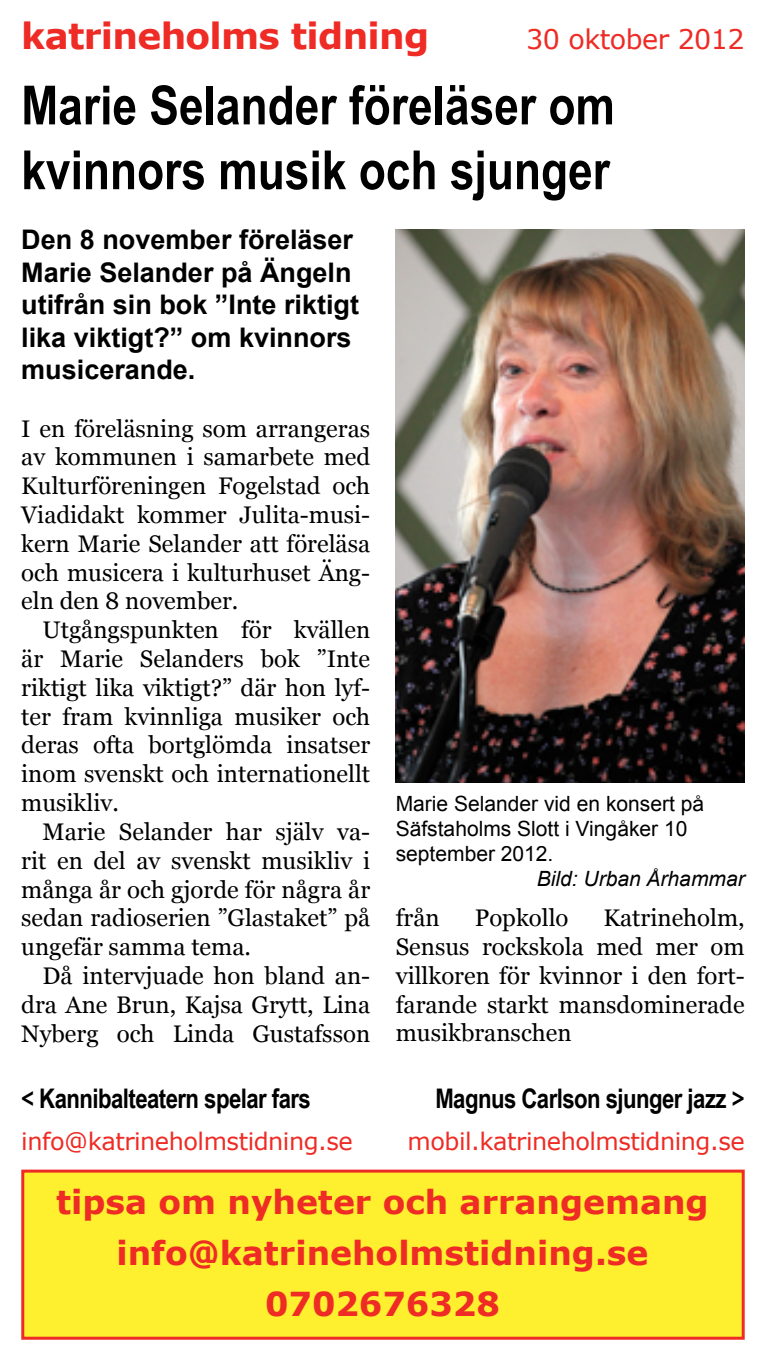
<style>
.page{position:relative;width:766px;height:1361px;background:#fff}
.page>*{position:absolute;margin:0;border:0;box-sizing:border-box;transform-origin:0 0}
.t1{font:700 54px/64.8px "Arial Narrow";color:#000}
.t2{font:700 36px "Verdana";letter-spacing:-.02em;color:#ee2b24}
.t3{font:700 33px/51px "Verdana";color:#ee2b24;text-align:center}
.t4{font:700 27px/32.4px "Arial";color:#000}
.t5{font:700 27px "Arial Narrow";letter-spacing:-.02em;color:#000}
.t6{font:27px "Verdana";letter-spacing:-.02em;color:#ee2b24}
.t7{font:24px/28.8px "Georgia";color:#000;text-align:justify}
.t8{font:24px "Verdana";letter-spacing:-.02em;color:#ee2b24}
.t9{font:21px/25.2px "Arial";color:#000}
.t10{font:italic 21px "Arial";color:#000}
</style>
<div class="page">
<div style="left:21px;top:1169px;width:723px;height:170px;background:#feef2f;border:3px solid #ee2b24"></div>
<img style="left:395px;top:230px;width:349px;height:552px">
<h2 class="t2" style="left:21px;top:12px;width:409px">katrineholms tidning</h2>
<p class="t6" style="left:526px;top:22px;width:220px">30 oktober 2012</p>
<h1 class="t1" style="left:21px;top:70px;width:595px">Marie Selander föreläser om kvinnors musik och sjunger</h1>
<p class="t4" style="left:21px;top:225px;width:339px">Den 8 november föreläser<br>Marie Selander på Ängeln utifrån sin bok ”Inte riktigt lika viktigt?” om kvinnors musicerande.</p>
<p class="t7" style="left:21px;top:413px;width:350px">I en föreläsning som arrangeras av kommunen i samarbete med Kulturföreningen Fogelstad och Viadidakt kommer Julita-musi&shy;kern Marie Selander att föreläsa och musicera i kulturhuset Äng&shy;eln den 8 november.</p>
<p class="t7" style="left:21px;top:614px;width:350px;text-indent:21px">Utgångspunkten för kvällen är Marie Selanders bok ”Inte riktigt lika viktigt?” där hon lyf&shy;ter fram kvinnliga musiker och deras ofta bortglömda insatser inom svenskt och internationellt musikliv.</p>
<p class="t7" style="left:21px;top:816px;width:350px;text-indent:21px">Marie Selander har själv va&shy;rit en del av svenskt musikliv i många år och gjorde för några år sedan radioserien ”Glastaket” på ungefär samma tema.</p>
<p class="t7" style="left:21px;top:960px;width:350px;text-indent:21px">Då intervjuade hon bland an&shy;dra Ane Brun, Kajsa Grytt, Lina Nyberg och Linda Gustafsson</p>
<p class="t9" style="left:395px;top:791px;width:310px">Marie Selander vid en konsert på<br>Säfstaholms Slott i Vingåker 10 september 2012.</p>
<p class="t10" style="left:536px;top:865px;width:209px">Bild: Urban Århammar</p>
<p class="t7" style="left:395px;top:902px;width:45px">från</p>
<p class="t7" style="left:474px;top:902px;width:95px">Popkollo</p>
<p class="t7" style="left:395px;top:902px;width:350px;text-indent:208px">Katrineholm, Sensus rockskola med mer om villkoren för kvinnor i den fort&shy;farande starkt mansdominerade musikbranschen</p>
<p class="t5" style="left:21px;top:1078px;width:291px">&lt; Kannibalteatern spelar fars</p>
<p class="t5" style="left:435px;top:1078px;width:311px">Magnus Carlson sjunger jazz &gt;</p>
<p class="t8" style="left:21px;top:1125px;width:333px">info@katrineholmstidning.se</p>
<p class="t8" style="left:407px;top:1125px;width:338px">mobil.katrineholmstidning.se</p>
<h3 class="t3" style="left:56px;top:1176px;width:653px">tipsa om nyheter och arrangemang info@katrineholmstidning.se<br>0702676328</h3>
</div>
